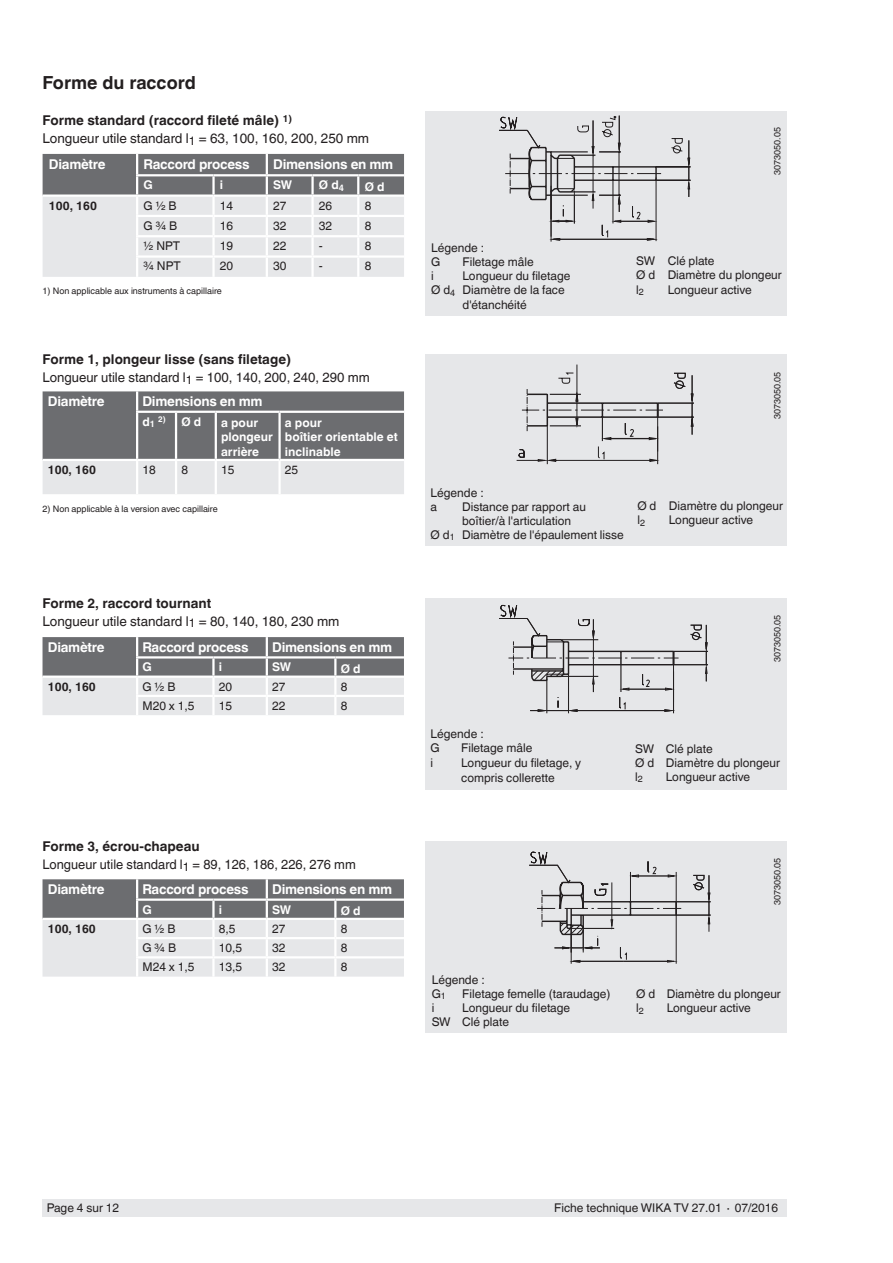
<style>
.page{position:relative;width:893px;height:1263px;background:#fff}
.page>*{position:absolute;margin:0;border:0;box-sizing:border-box;transform-origin:0 0}
.t1{font:700 18px "Helvetica World";color:#231f20}
.t2{font:13.5px/18px "Helvetica World";color:#231f20}
.t3{font:700 13.5px "Helvetica World";letter-spacing:-.02em;color:#fff}
.t4{font:700 13.5px "Helvetica World";color:#231f20}
.t5{font:13.35px "Helvetica World";color:#231f20}
.t6{font:13.2px "Helvetica World";color:#231f20}
.t7{font:12px/14.1px "Helvetica World";color:#231f20}
.t8{font:700 12px/15px "Helvetica World";color:#fff}
.t9{font:700 12px "Helvetica World";color:#231f20}
.t10{font:9px "Helvetica World";color:#231f20}
.t11{font:700 8.1px "Helvetica World";color:#fff}
.s1{font-weight:700}
.s2{font-size:12px}
</style>
<div class="page">
<div style="left:43px;top:1199px;width:744px;height:17px;background:#e6e7e9"></div>
<div style="left:425px;top:354px;width:362px;height:192px;background:#e6e7e9"></div>
<div style="left:425px;top:111px;width:362px;height:205px;background:#e6e7e9"></div>
<div style="left:425px;top:598px;width:362px;height:191px;background:#e6e7e9"></div>
<div style="left:425px;top:842px;width:362px;height:191px;background:#e6e7e9"></div>
<svg style="left:43px;top:154px;width:361px;height:123px;background:#c2c3c5"></svg>
<svg style="left:43px;top:637px;width:361px;height:78px;background:#afb0b2"></svg>
<svg style="left:43px;top:391px;width:361px;height:103px;background:#9a9b9d"></svg>
<hr style="left:175px;top:431px;width:2px;height:28px;background:#fff">
<hr style="left:215px;top:431px;width:2px;height:28px;background:#fff">
<hr style="left:176px;top:459px;width:40px;height:2px;background:#fff">
<svg style="left:43px;top:879px;width:361px;height:98px;background:#b9babc"></svg>
<hr style="left:213px;top:937px;width:54px;height:2px;background:#fff">
<hr style="left:267px;top:937px;width:68px;height:2px;background:#fff">
<hr style="left:335px;top:937px;width:69px;height:2px;background:#fff">
<hr style="left:136px;top:956px;width:77px;height:2px;background:#fff">
<hr style="left:213px;top:956px;width:54px;height:2px;background:#fff">
<hr style="left:267px;top:956px;width:68px;height:2px;background:#fff">
<hr style="left:335px;top:956px;width:69px;height:2px;background:#fff">
<svg style="left:499px;top:115px;width:191px;height:127px"></svg>
<svg style="left:516px;top:364px;width:178px;height:101px"></svg>
<svg style="left:499px;top:604px;width:209px;height:110px"></svg>
<svg style="left:529px;top:851px;width:182px;height:113px"></svg>
<h1 class="t1" style="left:43px;top:73px;width:155px">Forme du raccord</h1>
<p class="t2" style="left:43px;top:112px;width:328px"><span class="s1">Forme standard (raccord fileté mâle)</span> <sup>1)<br></sup>Longueur utile standard l<sub>1</sub> = 63, 100, 160, 200, 250 mm</p>
<p class="t3" style="left:49px;top:156px;width:58px">Diamètre</p>
<p class="t3" style="left:144px;top:156px;width:108px">Raccord process</p>
<p class="t3" style="left:273px;top:156px;width:122px">Dimensions en mm</p>
<p class="t8" style="left:144px;top:178px;width:11px">G</p>
<p class="t8" style="left:220px;top:178px;width:5px">i</p>
<p class="t8" style="left:273px;top:178px;width:21px">SW</p>
<p class="t8" style="left:319px;top:178px;width:27px">Ø d<sub>4</sub></p>
<p class="t8" style="left:365px;top:179px;width:21px">Ø d</p>
<p class="t9" style="left:49px;top:198px;width:50px">100, 160</p>
<p class="t7" style="left:144px;top:198px;width:35px">G ½ B</p>
<p class="t7" style="left:220px;top:198px;width:15px">14</p>
<p class="t7" style="left:273px;top:198px;width:15px">27</p>
<p class="t7" style="left:319px;top:198px;width:15px">26</p>
<p class="t7" style="left:365px;top:198px;width:8px">8</p>
<p class="t7" style="left:144px;top:219px;width:35px">G ¾ B</p>
<p class="t7" style="left:220px;top:219px;width:15px">16</p>
<p class="t7" style="left:273px;top:219px;width:15px">32</p>
<p class="t7" style="left:319px;top:219px;width:15px">32</p>
<p class="t7" style="left:365px;top:219px;width:8px">8</p>
<p class="t7" style="left:144px;top:239px;width:38px">½ NPT</p>
<p class="t7" style="left:220px;top:239px;width:15px">19</p>
<p class="t7" style="left:273px;top:239px;width:15px">22</p>
<p class="t7" style="left:319px;top:239px;width:5px">-</p>
<p class="t7" style="left:365px;top:239px;width:8px">8</p>
<p class="t7" style="left:144px;top:259px;width:39px">¾ NPT</p>
<p class="t7" style="left:220px;top:259px;width:15px">20</p>
<p class="t7" style="left:273px;top:259px;width:15px">30</p>
<p class="t7" style="left:319px;top:259px;width:5px">-</p>
<p class="t7" style="left:365px;top:259px;width:8px">8</p>
<p class="t10" style="left:43px;top:286px;width:181px">1) Non applicable aux instruments à capillaire</p>
<p class="t4" style="left:43px;top:352px;width:250px">Forme 1, plongeur lisse (sans filetage)</p>
<p class="t5" style="left:43px;top:370px;width:329px">Longueur utile standard l<sub>1</sub> = 100, 140, 200, 240, 290 mm</p>
<p class="t3" style="left:48px;top:394px;width:58px">Diamètre</p>
<p class="t3" style="left:142px;top:394px;width:122px">Dimensions en mm</p>
<p class="t8" style="left:142px;top:414px;width:14px">d<sub>1</sub></p>
<p class="t11" style="left:158px;top:414px;width:45px">2) <span class="s2">Ø d</span></p>
<p class="t8" style="left:221px;top:416px;width:38px">a pour</p>
<p class="t8" style="left:285px;top:416px;width:38px">a pour</p>
<p class="t8" style="left:221px;top:429px;width:53px">plongeur arrière</p>
<p class="t8" style="left:285px;top:429px;width:114px">boîtier orientable et inclinable</p>
<p class="t9" style="left:48px;top:463px;width:50px">100, 160</p>
<p class="t7" style="left:142px;top:463px;width:15px">18</p>
<p class="t7" style="left:181px;top:463px;width:8px">8</p>
<p class="t7" style="left:221px;top:463px;width:15px">15</p>
<p class="t7" style="left:285px;top:463px;width:15px">25</p>
<p class="t10" style="left:43px;top:503px;width:177px">2) Non applicable à la version avec capillaire</p>
<p class="t2" style="left:43px;top:594px;width:298px"><span class="s1">Forme 2, raccord tournant<br></span>Longueur utile standard l<sub>1</sub> = 80, 140, 180, 230 mm</p>
<p class="t3" style="left:48px;top:639px;width:58px">Diamètre</p>
<p class="t3" style="left:142px;top:639px;width:108px">Raccord process</p>
<p class="t3" style="left:272px;top:639px;width:122px">Dimensions en mm</p>
<p class="t8" style="left:142px;top:660px;width:11px">G</p>
<p class="t8" style="left:219px;top:660px;width:5px">i</p>
<p class="t8" style="left:272px;top:660px;width:21px">SW</p>
<p class="t8" style="left:341px;top:661px;width:21px">Ø d</p>
<p class="t9" style="left:48px;top:679px;width:50px">100, 160</p>
<p class="t7" style="left:142px;top:679px;width:35px">G ½ B</p>
<p class="t7" style="left:219px;top:679px;width:15px">20</p>
<p class="t7" style="left:272px;top:679px;width:15px">27</p>
<p class="t7" style="left:341px;top:679px;width:8px">8</p>
<p class="t7" style="left:142px;top:699px;width:54px">M20 x 1,5</p>
<p class="t7" style="left:219px;top:699px;width:15px">15</p>
<p class="t7" style="left:272px;top:699px;width:15px">22</p>
<p class="t7" style="left:341px;top:699px;width:8px">8</p>
<p class="t7" style="left:431px;top:241px;width:55px">Légende :<br>G</p>
<p class="t7" style="left:462px;top:255px;width:73px">Filetage mâle</p>
<p class="t7" style="left:431px;top:269px;width:4px">i</p>
<p class="t7" style="left:462px;top:269px;width:110px">Longueur du filetage</p>
<p class="t7" style="left:431px;top:283px;width:135px">Ø d<sub>4</sub> Diamètre de la face</p>
<p class="t7" style="left:462px;top:298px;width:66px">d'étanchéité</p>
<p class="t10" style="left:772px;top:175px;width:49px;rotate:-90deg">3073050.05</p>
<p class="t7" style="left:636px;top:254px;width:147px">SW Clé plate<br>Ø d Diamètre du plongeur l<sub>2</sub></p>
<p class="t7" style="left:668px;top:282px;width:86px">Longueur active</p>
<p class="t10" style="left:772px;top:419px;width:49px;rotate:-90deg">3073050.05</p>
<p class="t7" style="left:431px;top:486px;width:55px">Légende : a</p>
<p class="t7" style="left:462px;top:500px;width:125px">Distance par rapport au</p>
<p class="t7" style="left:462px;top:513px;width:111px">boîtier/à l'articulation</p>
<p class="t7" style="left:431px;top:527px;width:195px">Ø d<sub>1</sub> Diamètre de l'épaulement lisse</p>
<p class="t7" style="left:637px;top:499px;width:147px">Ø d Diamètre du plongeur l<sub>2</sub></p>
<p class="t7" style="left:669px;top:513px;width:86px">Longueur active</p>
<p class="t7" style="left:431px;top:727px;width:55px">Légende :<br>G</p>
<p class="t7" style="left:461px;top:741px;width:73px">Filetage mâle</p>
<p class="t7" style="left:431px;top:755px;width:4px">i</p>
<p class="t7" style="left:461px;top:755px;width:122px;line-height:15px">Longueur du filetage, y compris collerette</p>
<p class="t10" style="left:772px;top:662px;width:49px;rotate:-90deg">3073050.05</p>
<p class="t7" style="left:635px;top:741px;width:146px">SW Clé plate<br>Ø d Diamètre du plongeur l<sub>2</sub></p>
<p class="t7" style="left:666px;top:770px;width:86px">Longueur active</p>
<p class="t4" style="left:43px;top:839px;width:159px">Forme 3, écrou-chapeau</p>
<p class="t6" style="left:43px;top:857px;width:315px">Longueur utile standard l<sub>1</sub> = 89, 126, 186, 226, 276 mm</p>
<p class="t10" style="left:772px;top:905px;width:49px;rotate:-90deg">3073050.05</p>
<p class="t3" style="left:48px;top:882px;width:58px">Diamètre</p>
<p class="t3" style="left:142px;top:882px;width:108px">Raccord process</p>
<p class="t3" style="left:272px;top:882px;width:122px">Dimensions en mm</p>
<p class="t8" style="left:142px;top:902px;width:11px">G</p>
<p class="t8" style="left:219px;top:902px;width:5px">i</p>
<p class="t8" style="left:272px;top:902px;width:21px">SW</p>
<p class="t8" style="left:341px;top:903px;width:21px">Ø d</p>
<p class="t9" style="left:48px;top:922px;width:50px">100, 160</p>
<p class="t7" style="left:142px;top:922px;width:35px">G ½ B</p>
<p class="t7" style="left:219px;top:922px;width:18px">8,5</p>
<p class="t7" style="left:272px;top:922px;width:15px">27</p>
<p class="t7" style="left:341px;top:922px;width:8px">8</p>
<p class="t7" style="left:142px;top:941px;width:35px">G ¾ B</p>
<p class="t7" style="left:219px;top:941px;width:25px">10,5</p>
<p class="t7" style="left:272px;top:941px;width:15px">32</p>
<p class="t7" style="left:341px;top:941px;width:8px">8</p>
<p class="t7" style="left:142px;top:960px;width:54px">M24 x 1,5</p>
<p class="t7" style="left:219px;top:960px;width:25px">13,5</p>
<p class="t7" style="left:272px;top:960px;width:15px">32</p>
<p class="t7" style="left:341px;top:960px;width:8px">8</p>
<p class="t7" style="left:432px;top:973px;width:55px">Légende :<br>G<sub>1</sub></p>
<p class="t7" style="left:636px;top:987px;width:146px">Ø d Diamètre du plongeur l<sub>2</sub></p>
<p class="t7" style="left:462px;top:987px;width:150px">Filetage femelle (taraudage)</p>
<p class="t7" style="left:432px;top:1001px;width:4px">i</p>
<p class="t7" style="left:432px;top:1001px;width:140px;text-indent:31px">Longueur du filetage<br>SW Clé plate</p>
<p class="t7" style="left:667px;top:1001px;width:86px">Longueur active</p>
<p class="t7" style="left:47px;top:1201px;width:74px">Page 4 sur 12</p>
<p class="t7" style="left:554px;top:1201px;width:225px">Fiche technique WIKA TV 27.01 ∙ 07/2016</p>
</div>
